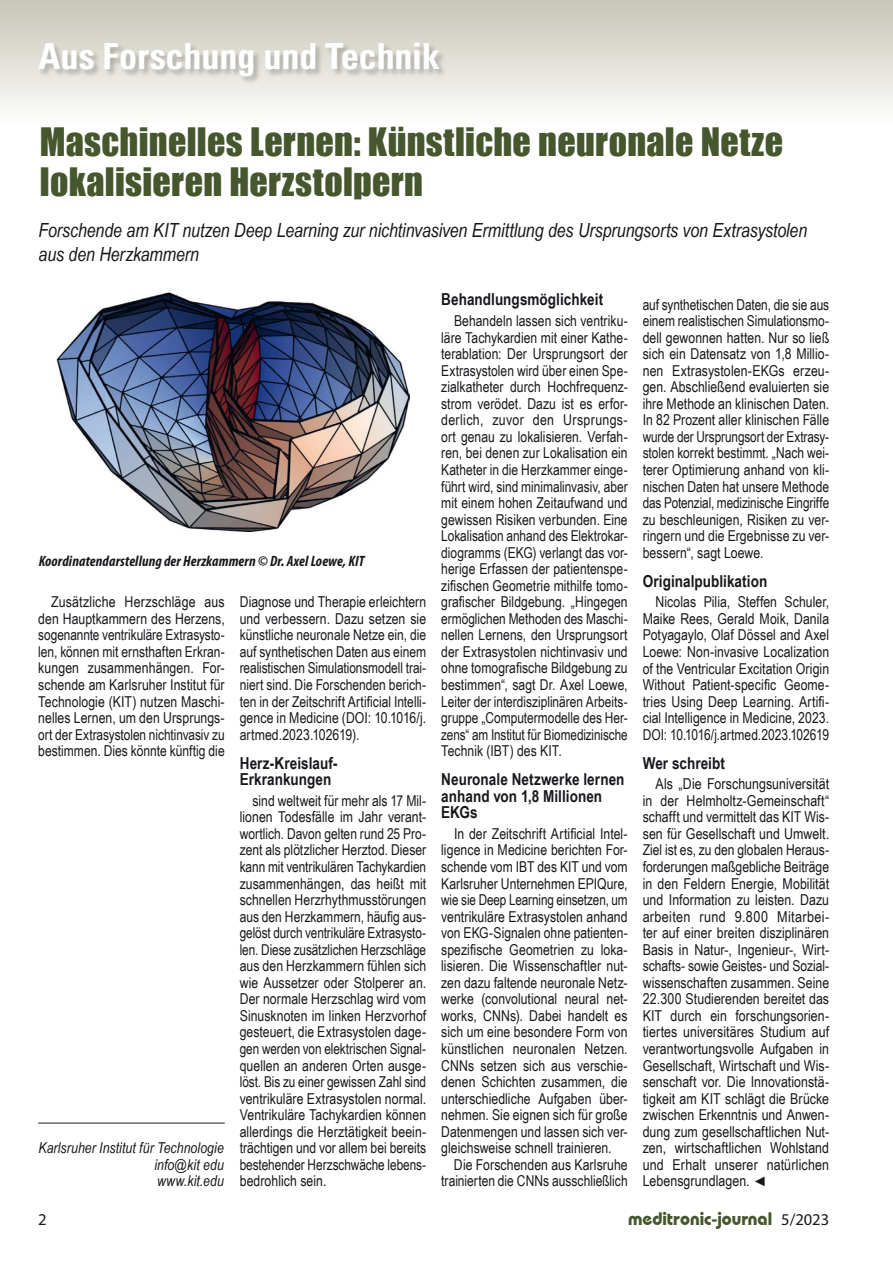
<style>
.page{position:relative;width:893px;height:1263px;background:#fff}
.page>*{position:absolute;margin:0;border:0;box-sizing:border-box;transform-origin:0 0}
.t1{font:36px/39.6px "Impact";letter-spacing:.01em;color:#46562d}
.t2{font:700 condensed 36px "Univers";color:#fff}
.t3{font:italic 19.5px/23.4px "Arial Narrow";letter-spacing:-.005em;color:#1a171c}
.t4{font:700 18px "Bauhaus IT Cby BT";color:#46562d}
.t5{font:700 16.5px/16.5px "Arial Narrow";letter-spacing:.005em;color:#1a171c}
.t6{font:16.5px "Myriad Pro";color:#1a171c}
.t7{font:15px/16.5px "Arial Narrow";color:#1a171c;text-align:justify}
.t8{font:italic 15px/16.5px "Arial Narrow";letter-spacing:.005em;color:#1a171c;text-align:justify}
.t9{font:italic 700 condensed 15px "Myriad Pro";letter-spacing:.01em;color:#1a171c}
.s1{font-family:"Arial";font-style:italic;font-size:13.5px}
.s2{font-family:"Myriad Pro";font-weight:400;font-size:16.5px;color:#1a171c}
</style>
<div class="page">
<div style="left:0;top:0;width:893px;height:128px;background:linear-gradient(to bottom,#c8c6b6,#fffffe)"></div>
<div style="left:39px;top:43px;width:409px;height:42px;background:#1a171c;opacity:.25"></div>
<hr style="left:38px;top:1123px;width:187px;height:1px;background:#1a171c">
<img style="left:57px;top:292px;width:353px;height:239px">
<h1 class="t2" style="left:38px;top:34px;width:403px">Aus Forschung und Technik</h1>
<h1 class="t1" style="left:40px;top:121px;width:745px">Maschinelles Lernen: Künstliche neuronale Netze lokalisieren Herzstolpern</h1>
<h2 class="t3" style="left:38px;top:219px;width:770px">Forschende am KIT nutzen Deep Learning zur nichtinvasiven Ermittlung des Ursprungsorts von Extrasystolen aus den Herzkammern</h2>
<p class="t9" style="left:39px;top:552px;width:327px">Koordinatendarstellung der Herzkammern © Dr. Axel Loewe, KIT</p>
<p class="t7" style="left:38px;top:593px;width:188px;text-indent:13px">Zusätzliche Herzschläge aus den Hauptkammern des Herzens, sogenannte ventrikuläre Extrasysto&shy;len, können mit ernsthaften Erkran&shy;kungen zusammenhängen. For&shy;schende am Karlsruher Institut für Technologie (KIT) nutzen Maschi&shy;nelles Lernen, um den Ursprungs&shy;ort der Extrasystolen nichtinvasiv zu bestimmen. Dies könnte künftig die</p>
<p class="t8" style="left:154px;top:1139px;width:71px;text-indent:-116px">Karlsruher Institut für Technologie info@kit edu www.kit.edu</p>
<p class="t7" style="left:240px;top:593px;width:188px">Diagnose und Therapie erleichtern und verbessern. Dazu setzen sie künstliche neuronale Netze ein, die auf synthetischen Daten aus einem realistischen Simulationsmodell trai&shy;niert sind. Die Forschenden berich&shy;ten in der Zeitschrift Artificial Intelli&shy;gence in Medicine (DOI: 10.1016/j. artmed.2023.102619).</p>
<p class="t5" style="left:240px;top:754px;width:99px">Herz-Kreislauf-<br>Erkrankungen</p>
<p class="t7" style="left:240px;top:792px;width:188px;text-indent:13px">sind weltweit für mehr als 17 Mil&shy;lionen Todesfälle im Jahr verant&shy;wortlich. Davon gelten rund 25 Pro&shy;zent als plötzlicher Herztod. Dieser kann mit ventrikulären Tachykardien zusammenhängen, das heißt mit schnellen Herzrhythmusstörungen aus den Herzkammern, häufig aus&shy;gelöst durch ventrikuläre Extrasysto&shy;len. Diese zusätzlichen Herzschläge aus den Herzkammern fühlen sich wie Aussetzer oder Stolperer an.<br>Der normale Herzschlag wird vom Sinusknoten im linken Herzvorhof gesteuert, die Extrasystolen dage&shy;gen werden von elektrischen Signal&shy;quellen an anderen Orten ausge&shy;löst. Bis zu einer gewissen Zahl sind ventrikuläre Extrasystolen normal.<br>Ventrikuläre Tachykardien können allerdings die Herztätigkeit beein&shy;trächtigen und vor allem bei bereits bestehender Herzschwäche lebens&shy;bedrohlich sein.</p>
<p class="t5" style="left:441px;top:291px;width:163px">Behandlungsmöglichkeit</p>
<p class="t7" style="left:441px;top:312px;width:188px;text-indent:13px">Behandeln lassen sich ventriku&shy;läre Tachykardien mit einer Kathe&shy;terablation: Der Ursprungsort der Extrasystolen wird über einen Spe&shy;zialkatheter durch Hochfrequenz&shy;strom verödet. Dazu ist es erfor&shy;derlich, zuvor den Ursprungs&shy;ort genau zu lokalisieren. Verfah&shy;ren, bei denen zur Lokalisation ein Katheter in die Herzkammer einge&shy;führt wird, sind minimalinvasiv, aber mit einem hohen Zeitaufwand und gewissen Risiken verbunden. Eine Lokalisation anhand des Elektrokar&shy;diogramms (EKG) verlangt das vor&shy;herige Erfassen der patientenspe&shy;zifischen Geometrie mithilfe tomo&shy;grafischer Bildgebung. „Hingegen ermöglichen Methoden des Maschi&shy;nellen Lernens, den Ursprungsort der Extrasystolen nichtinvasiv und ohne tomografische Bildgebung zu bestimmen“, sagt Dr. Axel Loewe, Leiter der interdisziplinären Arbeits&shy;gruppe „Computermodelle des Her&shy;zens“ am Institut für Biomedizinische Technik (IBT) des KIT.</p>
<p class="t5" style="left:441px;top:770px;width:185px">Neuronale Netzwerke lernen anhand von 1,8 Millionen<br>EKGs</p>
<p class="t7" style="left:441px;top:825px;width:188px;text-indent:13px">In der Zeitschrift Artificial Intel&shy;ligence in Medicine berichten For&shy;schende vom IBT des KIT und vom Karlsruher Unternehmen EPIQure, wie sie Deep Learning einsetzen, um ventrikuläre Extrasystolen anhand von EKG-Signalen ohne patienten&shy;spezifische Geometrien zu loka&shy;lisieren. Die Wissenschaftler nut&shy;zen dazu faltende neuronale Netz&shy;werke (convolutional neural net&shy;works, CNNs). Dabei handelt es sich um eine besondere Form von künstlichen neuronalen Netzen.<br>CNNs setzen sich aus verschie&shy;denen Schichten zusammen, die unterschiedliche Aufgaben über&shy;nehmen. Sie eignen sich für große Datenmengen und lassen sich ver&shy;gleichsweise schnell trainieren.</p>
<p class="t7" style="left:441px;top:1156px;width:188px;text-align:right">Die Forschenden aus Karlsruhe trainierten die CNNs ausschließlich</p>
<p class="t7" style="left:643px;top:295px;width:188px">auf synthetischen Daten, die sie aus einem realistischen Simulationsmo&shy;dell gewonnen hatten. Nur so ließ sich ein Datensatz von 1,8 Millio&shy;nen Extrasystolen-EKGs erzeu&shy;gen. Abschließend evaluierten sie ihre Methode an klinischen Daten.<br>In 82 Prozent aller klinischen Fälle wurde der Ursprungsort der Extrasy&shy;stolen korrekt bestimmt. „Nach wei&shy;terer Optimierung anhand von kli&shy;nischen Daten hat unsere Methode das Potenzial, medizinische Eingriffe zu beschleunigen, Risiken zu ver&shy;ringern und die Ergebnisse zu ver&shy;bessern“, sagt Loewe.</p>
<p class="t5" style="left:643px;top:572px;width:126px">Originalpublikation</p>
<p class="t7" style="left:643px;top:593px;width:188px;text-indent:13px">Nicolas Pilia, Steffen Schuler, Maike Rees, Gerald Moik, Danila Potyagaylo, Olaf Dössel and Axel Loewe: Non-invasive Localization of the Ventricular Excitation Origin Without Patient-specific Geome&shy;tries Using Deep Learning. Artifi&shy;cial Intelligence in Medicine, 2023.<br>DOI: 10.1016/j.artmed.2023.102619</p>
<p class="t5" style="left:643px;top:754px;width:84px">Wer schreibt</p>
<p class="t7" style="left:643px;top:775px;width:188px;text-indent:13px">Als „Die Forschungsuniversität in der Helmholtz-Gemeinschaft“ schafft und vermittelt das KIT Wis&shy;sen für Gesellschaft und Umwelt.<br>Ziel ist es, zu den globalen Heraus&shy;forderungen maßgebliche Beiträge in den Feldern Energie, Mobilität und Information zu leisten. Dazu arbeiten rund 9.800 Mitarbei&shy;ter auf einer breiten disziplinären Basis in Natur-, Ingenieur-, Wirt&shy;schafts- sowie Geistes- und Sozial&shy;wissenschaften zusammen. Seine 22.300 Studierenden bereitet das KIT durch ein forschungsorien&shy;tiertes universitäres Studium auf verantwortungsvolle Aufgaben in Gesellschaft, Wirtschaft und Wis&shy;senschaft vor. Die Innovationstä&shy;tigkeit am KIT schlägt die Brücke zwischen Erkenntnis und Anwen&shy;dung zum gesellschaftlichen Nut&shy;zen, wirtschaftlichen Wohlstand und Erhalt unserer natürlichen Lebensgrundlagen. <span class="s1">◄</span></p>
<p class="t6" style="left:38px;top:1209px;width:10px">2</p>
<p class="t4" style="left:628px;top:1207px;width:203px">meditronic-journal <span class="s2">5/2023</span></p>
</div>
